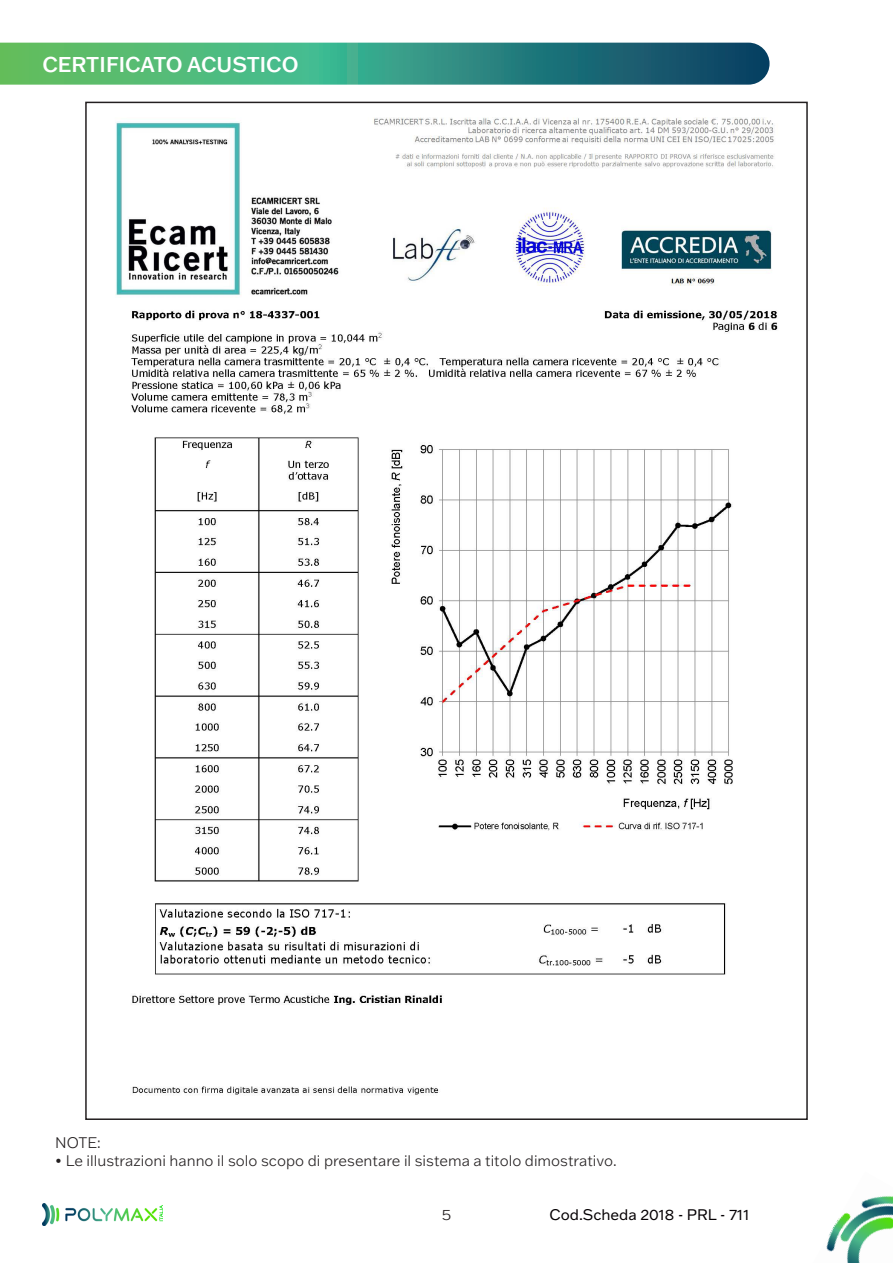
<style>
.page{position:relative;width:893px;height:1263px;background:#fff}
.page>*{position:absolute;margin:0;border:0;box-sizing:border-box;transform-origin:0 0}
.fase-schema-posa{font:500 21px "Franklin Gothic ATF";color:#fff}
.t1{font:300 15px "Franklin Gothic ATF";color:#231f20}
.t2{font:15px "Franklin Gothic ATF";color:#050003}
.t3{font:300 15px "Franklin Gothic ATF";color:#231f20;scale:1.1 1}
</style>
<div class="page">
<img style="left:826px;top:1196px;width:67px;height:67px">
<img style="left:854px;top:1198px;width:39px;height:65px">
<img style="left:43px;top:1204px;width:119px;height:21px">
<svg style="left:0;top:43px;width:770px;height:42px;background:#3a957a"></svg>
<img style="left:115px;top:117px;width:663px;height:978px">
<p class="fase-schema-posa" style="left:42px;top:50px;width:258px">CERTIFICATO ACUSTICO</p>
<p class="t1" style="left:55px;top:1133px;width:47px">NOTE:</p>
<p class="t1" style="left:55px;top:1151px;width:563px">• Le illustrazioni hanno il solo scopo di presentare il sistema a titolo dimostrativo.</p>
<p class="t3" style="left:442px;top:1204px;width:10px">5</p>
<p class="t2" style="left:550px;top:1205px;width:201px">Cod.Scheda 2018 - PRL - 711</p>
</div>
